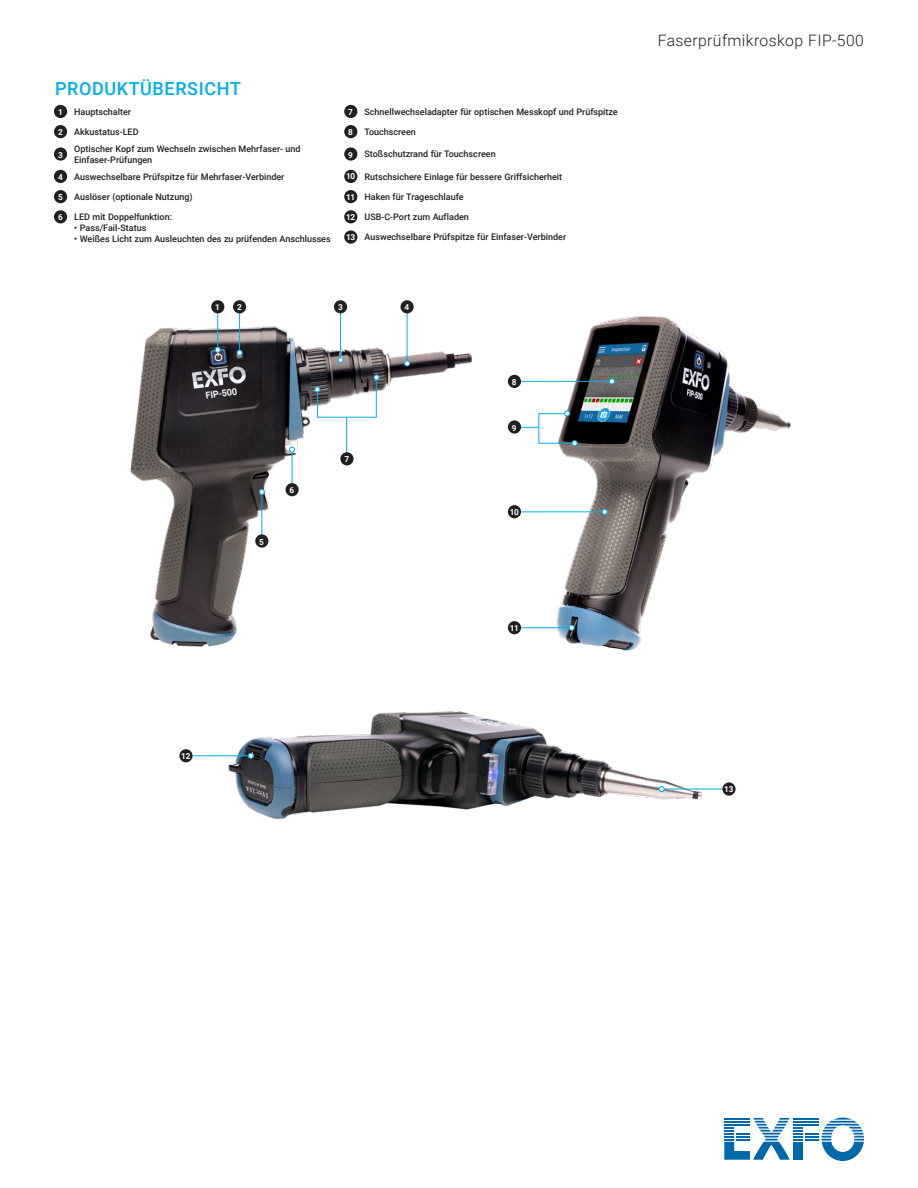
<style>
.page{position:relative;width:918px;height:1188px;background:#fff}
.page>*{position:absolute;margin:0;border:0;box-sizing:border-box;transform-origin:0 0}
.t1{font:500 18px "Roboto";letter-spacing:.035em;color:#00aeef}
.t2{font:300 15.75px "Roboto";letter-spacing:.025em;color:#231f20}
.t3{font:500 9px/10.8px "Roboto";color:#231f20}
.t4{font:700 8.25px "Roboto";letter-spacing:-.03em;color:#fff}
.s1{font-weight:700;font-size:8.25px;color:#fff}
</style>
<div class="page">
<svg style="left:724px;top:1118px;width:140px;height:43px"></svg>
<hr style="left:724px;top:1124px;width:26px;height:2px;background:#0068a9">
<img style="left:540px;top:316px;width:251px;height:335px">
<div style="left:54px;top:105px;width:13px;height:13px;background:#231f20;border-radius:50%"></div>
<div style="left:344px;top:105px;width:13px;height:13px;background:#231f20;border-radius:50%"></div>
<div style="left:54px;top:125px;width:13px;height:13px;background:#231f20;border-radius:50%"></div>
<div style="left:344px;top:125px;width:13px;height:13px;background:#231f20;border-radius:50%"></div>
<div style="left:54px;top:147px;width:13px;height:14px;background:#231f20;border-radius:50%"></div>
<div style="left:344px;top:147px;width:13px;height:14px;background:#231f20;border-radius:50%"></div>
<div style="left:54px;top:170px;width:13px;height:13px;background:#231f20;border-radius:50%"></div>
<div style="left:344px;top:170px;width:13px;height:13px;background:#231f20;border-radius:50%"></div>
<div style="left:54px;top:190px;width:13px;height:13px;background:#231f20;border-radius:50%"></div>
<div style="left:344px;top:190px;width:13px;height:13px;background:#231f20;border-radius:50%"></div>
<div style="left:54px;top:210px;width:13px;height:13px;background:#231f20;border-radius:50%"></div>
<div style="left:344px;top:210px;width:13px;height:13px;background:#231f20;border-radius:50%"></div>
<div style="left:344px;top:230px;width:13px;height:14px;background:#231f20;border-radius:50%"></div>
<div style="left:508px;top:505px;width:13px;height:13px;background:#231f20;border-radius:50%"></div>
<hr style="left:521px;top:381px;width:91px;height:1px;background:#00aeef">
<svg style="left:609px;top:379px;width:6px;height:5px"></svg>
<div style="left:508px;top:375px;width:13px;height:13px;background:#231f20;border-radius:50%"></div>
<svg style="left:521px;top:411px;width:56px;height:35px"></svg>
<div style="left:508px;top:420px;width:13px;height:14px;background:#231f20;border-radius:50%"></div>
<hr style="left:521px;top:512px;width:84px;height:1px;background:#00aeef">
<svg style="left:602px;top:509px;width:6px;height:6px"></svg>
<hr style="left:513px;top:627px;width:59px;height:1px;background:#00aeef">
<svg style="left:569px;top:625px;width:6px;height:6px"></svg>
<div style="left:508px;top:621px;width:13px;height:13px;background:#231f20;border-radius:50%"></div>
<img style="left:130px;top:309px;width:342px;height:338px">
<hr style="left:340px;top:312px;width:1px;height:48px;background:#00aeef">
<svg style="left:338px;top:357px;width:5px;height:6px"></svg>
<hr style="left:407px;top:312px;width:1px;height:52px;background:#00aeef">
<svg style="left:404px;top:361px;width:6px;height:5px"></svg>
<hr style="left:217px;top:309px;width:1px;height:41px;background:#00aeef">
<svg style="left:215px;top:347px;width:6px;height:6px"></svg>
<div style="left:211px;top:300px;width:13px;height:13px;background:#231f20;border-radius:50%"></div>
<hr style="left:239px;top:312px;width:1px;height:41px;background:#00aeef">
<svg style="left:237px;top:350px;width:5px;height:6px"></svg>
<div style="left:233px;top:300px;width:13px;height:13px;background:#231f20;border-radius:50%"></div>
<div style="left:334px;top:300px;width:13px;height:13px;background:#231f20;border-radius:50%"></div>
<div style="left:400px;top:300px;width:14px;height:13px;background:#231f20;border-radius:50%"></div>
<hr style="left:292px;top:450px;width:1px;height:38px;background:#00aeef">
<svg style="left:289px;top:447px;width:6px;height:5px"></svg>
<hr style="left:262px;top:492px;width:1px;height:47px;background:#00aeef">
<svg style="left:259px;top:489px;width:6px;height:6px"></svg>
<hr style="left:346px;top:418px;width:1px;height:39px;background:#00aeef">
<svg style="left:315px;top:375px;width:64px;height:43px"></svg>
<div style="left:255px;top:534px;width:13px;height:14px;background:#231f20;border-radius:50%"></div>
<div style="left:285px;top:483px;width:14px;height:13px;background:#231f20;border-radius:50%"></div>
<div style="left:340px;top:452px;width:14px;height:13px;background:#231f20;border-radius:50%"></div>
<img style="left:220px;top:711px;width:498px;height:109px">
<hr style="left:193px;top:755px;width:58px;height:1px;background:#00aeef">
<svg style="left:248px;top:753px;width:6px;height:6px"></svg>
<hr style="left:661px;top:789px;width:66px;height:1px;background:#00aeef">
<svg style="left:659px;top:786px;width:5px;height:6px"></svg>
<div style="left:179px;top:749px;width:14px;height:13px;background:#231f20;border-radius:50%"></div>
<div style="left:722px;top:782px;width:14px;height:14px;background:#231f20;border-radius:50%"></div>
<h1 class="t1" style="left:55px;top:75px;width:187px">PRODUKTÜBERSICHT</h1>
<p class="t4" style="left:58px;top:106px;width:6px">1</p>
<p class="t3" style="left:74px;top:106px;width:58px">Hauptschalter</p>
<p class="t4" style="left:348px;top:106px;width:6px">7</p>
<p class="t3" style="left:364px;top:106px;width:255px">Schnellwechseladapter für optischen Messkopf und Prüfspitze</p>
<p class="t4" style="left:58px;top:126px;width:6px">2</p>
<p class="t3" style="left:74px;top:126px;width:66px">Akkustatus-LED</p>
<p class="t4" style="left:348px;top:126px;width:6px">8</p>
<p class="t3" style="left:364px;top:126px;width:53px">Touchscreen</p>
<p class="t4" style="left:58px;top:149px;width:6px">3</p>
<p class="t3" style="left:74px;top:143px;width:228px">Optischer Kopf zum Wechseln zwischen Mehrfaser- und<br>Einfaser-Prüfungen</p>
<p class="t4" style="left:348px;top:149px;width:6px">9</p>
<p class="t3" style="left:364px;top:148px;width:133px">Stoßschutzrand für Touchscreen</p>
<p class="t4" style="left:58px;top:171px;width:6px">4</p>
<p class="t3" style="left:74px;top:171px;width:212px">Auswechselbare Prüfspitze für Mehrfaser-Verbinder</p>
<p class="t3" style="left:346px;top:171px;width:218px"><span class="s1">10</span> Rutschsichere Einlage für bessere Griffsicherheit</p>
<p class="t4" style="left:58px;top:191px;width:6px">5</p>
<p class="t3" style="left:74px;top:191px;width:120px">Auslöser (optionale Nutzung)</p>
<p class="t3" style="left:346px;top:191px;width:119px"><span class="s1">11</span> Haken für Trageschlaufe</p>
<p class="t4" style="left:58px;top:212px;width:6px">6</p>
<p class="t3" style="left:74px;top:211px;width:99px">LED mit Doppelfunktion:</p>
<p class="t3" style="left:74px;top:222px;width:74px">• Pass/Fail-Status</p>
<p class="t3" style="left:74px;top:233px;width:258px">• Weißes Licht zum Ausleuchten des zu prüfenden Anschlusses</p>
<p class="t3" style="left:346px;top:211px;width:124px"><span class="s1">12</span> USB-C-Port zum Aufladen</p>
<p class="t3" style="left:346px;top:232px;width:222px"><span class="s1">13</span> Auswechselbare Prüfspitze für Einfaser-Verbinder</p>
<p class="t4" style="left:215px;top:302px;width:6px">1</p>
<p class="t4" style="left:237px;top:302px;width:6px">2</p>
<p class="t4" style="left:338px;top:302px;width:6px">3</p>
<p class="t4" style="left:405px;top:302px;width:6px">4</p>
<p class="t4" style="left:259px;top:536px;width:6px">5</p>
<p class="t4" style="left:290px;top:485px;width:6px">6</p>
<p class="t4" style="left:344px;top:454px;width:6px">7</p>
<p class="t4" style="left:512px;top:376px;width:6px">8</p>
<p class="t4" style="left:512px;top:422px;width:6px">9</p>
<p class="t4" style="left:510px;top:506px;width:11px">10</p>
<p class="t4" style="left:510px;top:622px;width:11px">11</p>
<h2 class="t2" style="left:658px;top:30px;width:208px">Faserprüfmikroskop FIP-500</h2>
<p class="t4" style="left:181px;top:750px;width:11px">12</p>
<p class="t4" style="left:724px;top:783px;width:11px">13</p>
</div>
